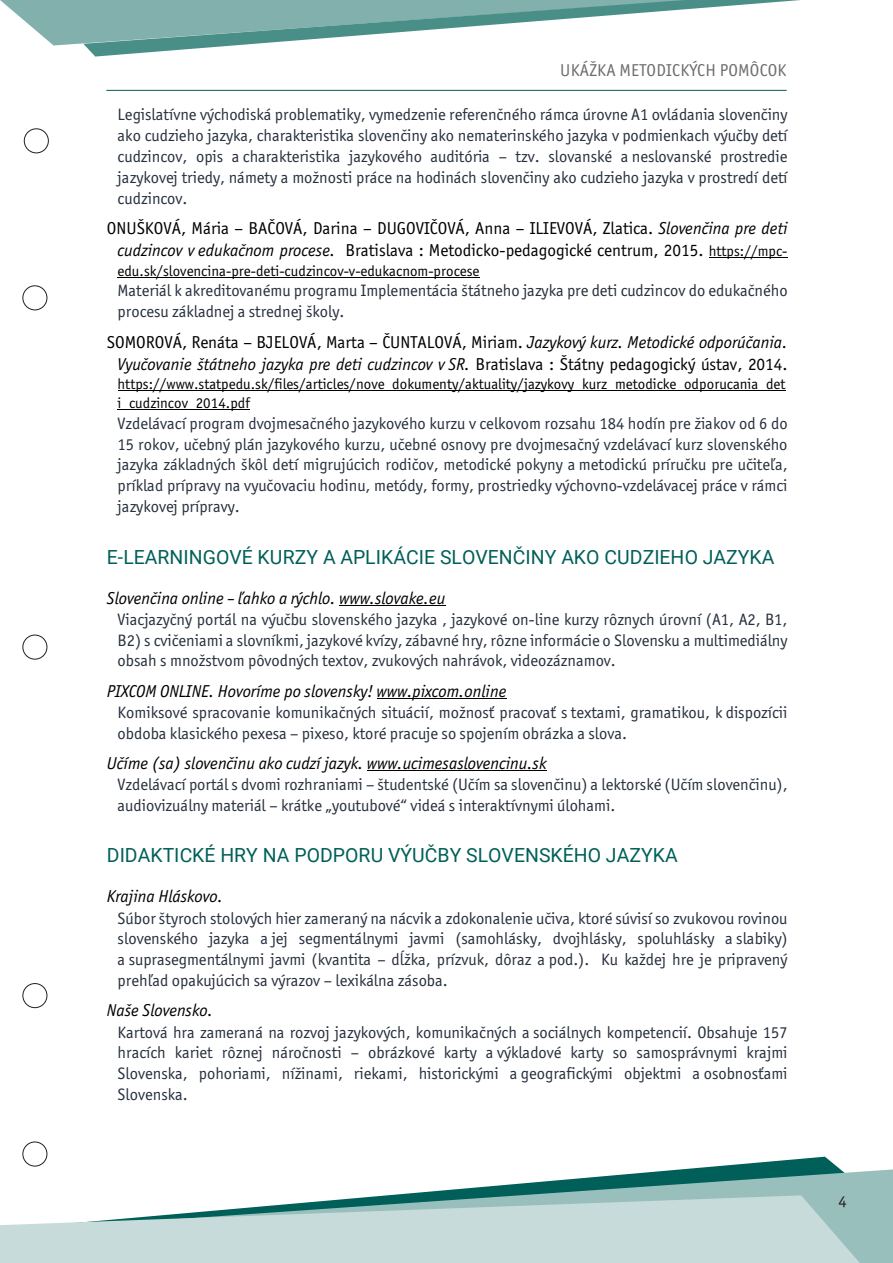
<style>
.page{position:relative;width:893px;height:1263px;background:#fff}
.page>*{position:absolute;margin:0;border:0;box-sizing:border-box;transform-origin:0 0}
.t1{font:19.5px "Roboto";color:#005f58}
.t2{font:17.25px/21.8px "Officina Sans Itc TOT";color:#000;text-align:right}
.t3{font:italic 17.25px "Officina Sans Itc TOT";color:#000}
.t4{font:17.25px "Officina Sans Itc TOT";letter-spacing:.015em;color:#6c6d70}
.t5{font:16.5px/20.9px "Officina Sans Itc TOT";color:#27303d;text-align:justify}
.t6{font:16.5px "Officina Sans Itc TOT";color:#231f20}
.t7{font:15px/19px "Officina Sans Itc TOT";letter-spacing:.005em;color:#000}
.s1{font-style:italic}
.s2{font-size:15px}
</style>
<div class="page">
<svg style="left:38px;top:1157px;width:802px;height:12px"></svg>
<div style="left:24px;top:129px;width:25px;height:24px;border:1px solid #231f20;border-radius:50%"></div>
<div style="left:23px;top:286px;width:24px;height:24px;border:1px solid #231f20;border-radius:50%"></div>
<div style="left:23px;top:635px;width:24px;height:24px;border:1px solid #231f20;border-radius:50%"></div>
<div style="left:23px;top:983px;width:24px;height:25px;border:1px solid #231f20;border-radius:50%"></div>
<div style="left:23px;top:1142px;width:24px;height:24px;border:1px solid #231f20;border-radius:50%"></div>
<svg style="left:0;top:0;width:800px;height:57px"></svg>
<svg style="left:392px;top:1169px;width:501px;height:94px"></svg>
<svg style="left:0;top:1195px;width:860px;height:68px;background:#c1d8d6"></svg>
<hr style="left:106px;top:90px;width:681px;height:1px;background:#005f58">
<hr style="left:709px;top:257px;width:78px;height:1px;background:#000">
<hr style="left:118px;top:277px;width:362px;height:1px;background:#000">
<hr style="left:118px;top:390px;width:667px;height:1px;background:#000">
<hr style="left:118px;top:409px;width:132px;height:1px;background:#000">
<hr style="left:339px;top:605px;width:106px;height:1px;background:#000">
<hr style="left:377px;top:698px;width:129px;height:1px;background:#000">
<hr style="left:367px;top:770px;width:180px;height:1px;background:#000">
<p class="t4" style="left:560px;top:60px;width:228px">UKÁŽKA METODICKÝCH POMÔCOK</p>
<p class="t5" style="left:118px;top:104px;width:671px">Legislatívne východiská problematiky, vymedzenie referenčného rámca úrovne A1 ovládania slovenčiny ako cudzieho jazyka, charakteristika slovenčiny ako nematerinského jazyka v podmienkach výučby detí cudzincov, opis a charakteristika jazykového auditória – tzv. slovanské a neslovanské prostredie jazykovej triedy, námety a možnosti práce na hodinách slovenčiny ako cudzieho jazyka v prostredí detí cudzincov.</p>
<p class="t2" style="left:107px;top:218px;width:682px">ONUŠKOVÁ, Mária – BAČOVÁ, Darina – DUGOVIČOVÁ, Anna – ILIEVOVÁ, Zlatica. <span class="s1">Slovenčina pre deti cudzincov v edukačnom procese.</span> Bratislava : Metodicko-pedagogické centrum, 2015. <span class="s2">https://mpc-</span></p>
<p class="t7" style="left:118px;top:262px;width:363px">edu.sk/slovencina-pre-deti-cudzincov-v-edukacnom-procese</p>
<p class="t5" style="left:118px;top:280px;width:671px">Materiál k akreditovanému programu Implementácia štátneho jazyka pre deti cudzincov do edukačného procesu základnej a strednej školy.</p>
<p class="t2" style="left:107px;top:331px;width:682px">SOMOROVÁ, Renáta – BJELOVÁ, Marta – ČUNTALOVÁ, Miriam. <span class="s1">Jazykový kurz. Metodické odporúčania.<br>Vyučovanie štátneho jazyka pre deti cudzincov v SR.</span> Bratislava : Štátny pedagogický ústav, 2014.</p>
<p class="t7" style="left:118px;top:375px;width:669px">https://www.statpedu.sk/files/articles/nove_dokumenty/aktuality/jazykovy_kurz_metodicke_odporucania_det i_cudzincov_2014.pdf</p>
<p class="t5" style="left:118px;top:413px;width:672px">Vzdelávací program dvojmesačného jazykového kurzu v celkovom rozsahu 184 hodín pre žiakov od 6 do 15 rokov, učebný plán jazykového kurzu, učebné osnovy pre dvojmesačný vzdelávací kurz slovenského jazyka základných škôl detí migrujúcich rodičov, metodické pokyny a metodickú príručku pre učiteľa, príklad prípravy na vyučovaciu hodinu, metódy, formy, prostriedky výchovno-vzdelávacej práce v rámci jazykovej prípravy.</p>
<p class="t1" style="left:107px;top:543px;width:669px">E-LEARNINGOVÉ KURZY A APLIKÁCIE SLOVENČINY AKO CUDZIEHO JAZYKA</p>
<p class="t3" style="left:107px;top:588px;width:340px">Slovenčina online – ľahko a rýchlo. www.slovake.eu</p>
<p class="t5" style="left:118px;top:609px;width:671px">Viacjazyčný portál na výučbu slovenského jazyka , jazykové on-line kurzy rôznych úrovní (A1, A2, B1, B2) s cvičeniami a slovníkmi, jazykové kvízy, zábavné hry, rôzne informácie o Slovensku a multimediálny obsah s množstvom pôvodných textov, zvukových nahrávok, videozáznamov.</p>
<p class="t3" style="left:107px;top:681px;width:401px">PIXCOM ONLINE. Hovoríme po slovensky! www.pixcom.online</p>
<p class="t5" style="left:118px;top:702px;width:671px">Komiksové spracovanie komunikačných situácií, možnosť pracovať s textami, gramatikou, k dispozícii obdoba klasického pexesa – pixeso, ktoré pracuje so spojením obrázka a slova.</p>
<p class="t3" style="left:107px;top:753px;width:441px">Učíme (sa) slovenčinu ako cudzí jazyk. www.ucimesaslovencinu.sk</p>
<p class="t5" style="left:118px;top:774px;width:672px">Vzdelávací portál s dvomi rozhraniami – študentské (Učím sa slovenčinu) a lektorské (Učím slovenčinu), audiovizuálny materiál – krátke „youtubové“ videá s interaktívnymi úlohami.</p>
<p class="t1" style="left:107px;top:842px;width:572px">DIDAKTICKÉ HRY NA PODPORU VÝUČBY SLOVENSKÉHO JAZYKA</p>
<p class="t3" style="left:107px;top:887px;width:117px">Krajina Hláskovo.</p>
<p class="t5" style="left:118px;top:908px;width:671px">Súbor štyroch stolových hier zameraný na nácvik a zdokonalenie učiva, ktoré súvisí so zvukovou rovinou slovenského jazyka a jej segmentálnymi javmi (samohlásky, dvojhlásky, spoluhlásky a slabiky) a suprasegmentálnymi javmi (kvantita – dĺžka, prízvuk, dôraz a pod.). Ku každej hre je pripravený prehľad opakujúcich sa výrazov – lexikálna zásoba.</p>
<p class="t3" style="left:107px;top:1001px;width:107px">Naše Slovensko.</p>
<p class="t5" style="left:118px;top:1022px;width:672px">Kartová hra zameraná na rozvoj jazykových, komunikačných a sociálnych kompetencií. Obsahuje 157 hracích kariet rôznej náročnosti – obrázkové karty a výkladové karty so samosprávnymi krajmi Slovenska, pohoriami, nížinami, riekami, historickými a geografickými objektmi a osobnosťami Slovenska.</p>
<p class="t6" style="left:838px;top:1192px;width:10px">4</p>
</div>
